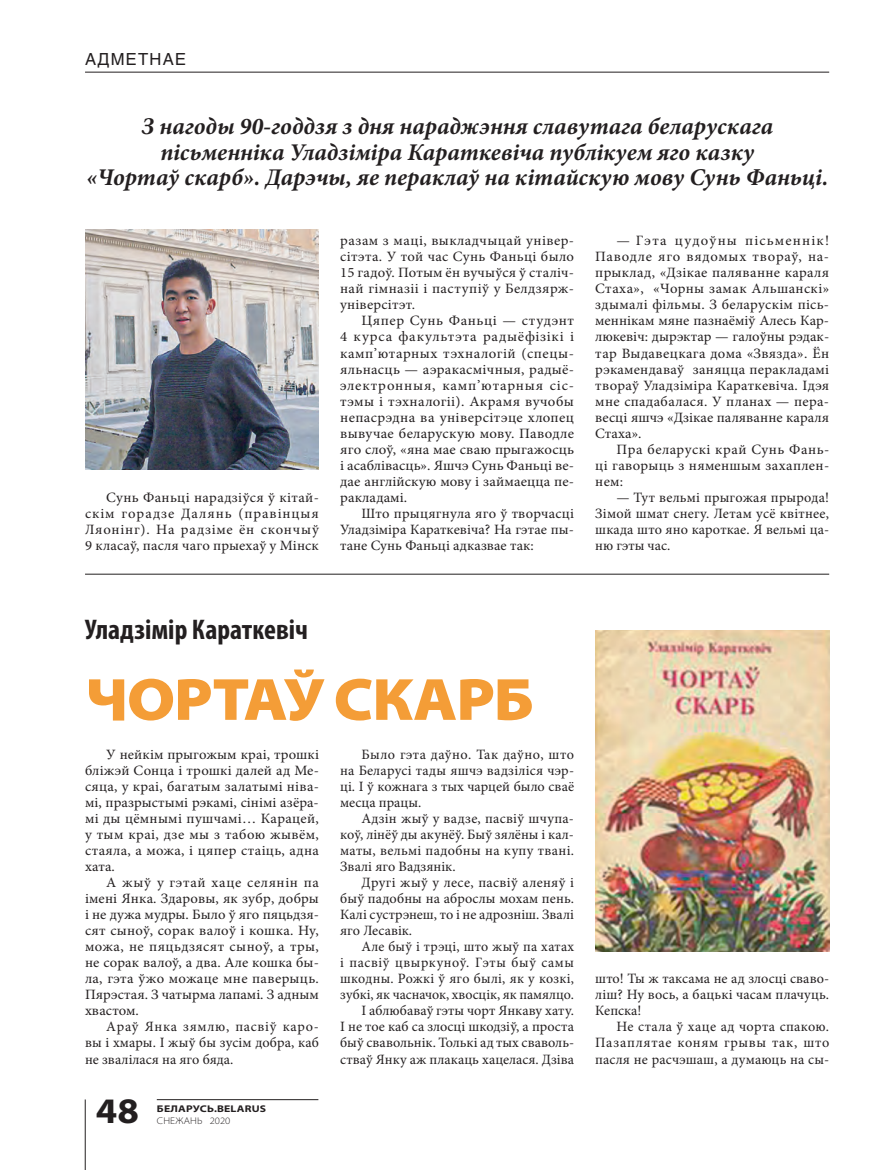
<style>
.page{position:relative;width:893px;height:1170px;background:#fff}
.page>*{position:absolute;margin:0;border:0;box-sizing:border-box;transform-origin:0 0}
.ZAG_NEW_big{font:900 semi-expanded 60px "Myriad Pro";letter-spacing:-.02em;color:#f49d37}
.t1{font:700 semi-expanded 36px "Myriad Pro";color:#231f20}
.VREZKA_maliy{font:700 condensed 28.5px "Myriad Pro";color:#231f20}
.Vynoska_-Big{font:italic 700 24px/25.5px "Minion Pro";color:#231f20;text-align:center}
.РУБРИКА_лево{font:16.5px "Helios";letter-spacing:.08em;color:#231f20}
.TEXT_body{font:14.25px/16px "Minion Pro";letter-spacing:.015em;color:#231f20;text-align:justify}
.TEXT_body-2{font:14.25px/16px "Minion Pro";letter-spacing:.015em;color:#231f20;text-align:justify;scale:1.04 1}
.t2{font:700 semi-expanded 9.75px "Myriad Pro";letter-spacing:.02em;color:#231f20;scale:1.1 1}
.t3{font:300 semi-expanded 9.75px "Myriad Pro";letter-spacing:.02em;color:#231f20}
</style>
<div class="page">
<img style="left:595px;top:630px;width:234px;height:321px">
<img style="left:85px;top:229px;width:234px;height:241px">
<hr style="left:85px;top:574px;width:744px;height:1px;background:#231f20">
<hr style="left:85px;top:72px;width:744px;height:1px;background:#231f20">
<hr style="left:157px;top:1099px;width:161px;height:1px;background:#231f20">
<hr style="left:85px;top:1099px;width:1px;height:70px;background:#231f20">
<p class="РУБРИКА_лево" style="left:85px;top:50px;width:103px">АДМЕТНАЕ</p>
<p class="Vynoska_-Big" style="left:86px;top:113px;width:743px">З нагоды 90‑годдзя з дня нараджэння славутага беларускага пісьменніка Уладзіміра Караткевіча публікуем яго казку<br>«Чортаў скарб». Дарэчы, яе пераклаў на кітайскую мову Сунь Фаньці.</p>
<p class="TEXT_body" style="left:85px;top:489px;width:235px;text-indent:21px">Сунь Фаньці нарадзіўся ў кітай&shy;скім горадзе Далянь (правінцыя Ляонінг). На радзіме ён скончыў 9 класаў, пасля чаго прыехаў у Мінск</p>
<p class="TEXT_body" style="left:340px;top:233px;width:235px">разам з маці, выкладчыцай універ&shy;сітэта. У той час Сунь Фаньці было 15 гадоў. Потым ён вучыўся ў сталіч&shy;най гімназіі і паступіў у Белдзярж&shy;універсітэт.</p>
<p class="TEXT_body-2" style="left:340px;top:313px;width:226px;text-indent:21px">Цяпер Сунь Фаньці — студэнт 4 курса факультэта радыёфізікі і камп’ютарных тэхналогій (спецы&shy;яльнасць — аэракасмічныя, радыё&shy;электронныя, камп’ютарныя сіс&shy;тэмы і тэхналогіі). Акрамя вучобы непасрэдна ва універсітэце хлопец вывучае беларускую мову. Паводле яго слоў, «яна мае сваю прыгажосць і асаблівасць». Яшчэ Сунь Фаньці ве&shy;дае англійскую мову і займаецца пе&shy;ракладамі.</p>
<p class="TEXT_body" style="left:340px;top:505px;width:235px;text-indent:21px">Што прыцягнула яго ў творчасці Уладзіміра Караткевіча? На гэтае пы‑ тане Сунь Фаньці адказвае так:</p>
<p class="TEXT_body" style="left:595px;top:233px;width:235px;text-align:left;text-indent:21px">— Гэта цудоўны пісьменнік!<br>Паводле яго вядомых твораў, на&shy;прыклад, «Дзікае паляванне караля<br>Стаха», «Чорны замак Альшанскі» здымалі фільмы. З беларускім пісь&shy;меннікам мяне пазнаёміў Алесь Кар&shy;люкевіч: дырэктар — галоўны рэдак&shy;тар Выдавецкага дома «Звязда». Ён рэкамендаваў заняцца перакладамі твораў Уладзіміра Караткевіча. Ідэя мне спадабалася. У планах — пера&shy;весці яшчэ «Дзікае паляванне караля<br>Стаха».</p>
<p class="TEXT_body" style="left:595px;top:441px;width:234px;text-indent:21px">Пра беларускі край Сунь Фань&shy;ці гаворыць з няменшым захаплен&shy;нем:</p>
<p class="TEXT_body" style="left:595px;top:489px;width:235px;text-indent:21px">— Тут вельмі прыгожая прырода!<br>Зімой шмат снегу. Летам усё квітнее, шкада што яно кароткае. Я вельмі ца&shy;ню гэты час.</p>
<p class="VREZKA_maliy" style="left:85px;top:611px;width:224px">Уладзімір Караткевіч</p>
<p class="ZAG_NEW_big" style="left:86px;top:665px;width:450px">ЧОРТАЎ СКАРБ</p>
<p class="TEXT_body" style="left:85px;top:746px;width:235px;text-align:left;text-indent:21px">У нейкім прыгожым краі, трошкі бліжэй Сонца і трошкі далей ад Ме&shy;сяца, у краі, багатым залатымі ніва&shy;мі, празрыстымі рэкамі, сінімі азёра&shy;мі ды цёмнымі пушчамі… Карацей, у тым краі, дзе мы з табою жывём, стаяла, а можа, і цяпер стаіць, адна хата.</p>
<p class="TEXT_body" style="left:85px;top:874px;width:235px;text-align:left;text-indent:21px">А жыў у гэтай хаце селянін па імені Янка. Здаровы, як зубр, добры і не дужа мудры. Было ў яго пяцьдзя&shy;сят сыноў, сорак валоў і кошка. Ну, можа, не пяцьдзясят сыноў, а тры, не сорак валоў, а два. Але кошка бы&shy;ла, гэта ўжо можаце мне паверыць.<br>Пярэстая. З чатырма лапамі. З адным хвастом.</p>
<p class="TEXT_body" style="left:85px;top:1018px;width:235px;text-indent:21px">Араў Янка зямлю, пасвіў каро&shy;вы і хмары. І жыў бы зусім добра, каб не звалілася на яго бяда.</p>
<h2 class="t1" style="left:96px;top:1090px;width:45px">48</h2>
<p class="t2" style="left:157px;top:1103px;width:101px">БЕЛАРУСЬ.BELARUS</p>
<p class="t3" style="left:157px;top:1114px;width:75px">СНЕЖАНЬ 2020</p>
<p class="TEXT_body" style="left:340px;top:746px;width:235px;text-indent:21px">Было гэта даўно. Так даўно, што на Беларусі тады яшчэ вадзіліся чэр&shy;ці. І ў кожнага з тых чарцей было сваё месца працы.</p>
<p class="TEXT_body" style="left:340px;top:810px;width:235px;text-indent:21px">Адзін жыў у вадзе, пасвіў шчупа&shy;коў, лінёў ды акунёў. Быў зялёны і кал&shy;маты, вельмі падобны на купу твані.<br>Звалі яго Вадзянік.</p>
<p class="TEXT_body" style="left:340px;top:874px;width:235px;text-indent:21px">Другі жыў у лесе, пасвіў аленяў і быў падобны на аброслы мохам пень.<br>Калі сустрэнеш, то і не адрозніш. Звалі яго Лесавік.</p>
<p class="TEXT_body" style="left:340px;top:938px;width:235px;text-indent:21px">Але быў і трэці, што жыў па хатах і пасвіў цвыркуноў. Гэты быў самы шкодны. Рожкі ў яго былі, як у козкі, зубкі, як часначок, хвосцік, як памялцо.</p>
<p class="TEXT_body" style="left:340px;top:1002px;width:235px;text-indent:21px">І аблюбаваў гэты чорт Янкаву хату.<br>І не тое каб са злосці шкодзіў, а проста быў свавольнік. Толькі ад тых сваволь&shy;стваў Янку аж плакаць хацелася. Дзіва</p>
<p class="TEXT_body" style="left:595px;top:970px;width:235px">што! Ты ж таксама не ад злосці сваво&shy;ліш? Ну вось, а бацькі часам плачуць.<br>Кепска!</p>
<p class="TEXT_body" style="left:595px;top:1018px;width:235px;text-indent:21px">Не стала ў хаце ад чорта спакою.<br>Пазаплятае коням грывы так, што пасля не расчэшаш, а думаюць на сы-</p>
</div>
